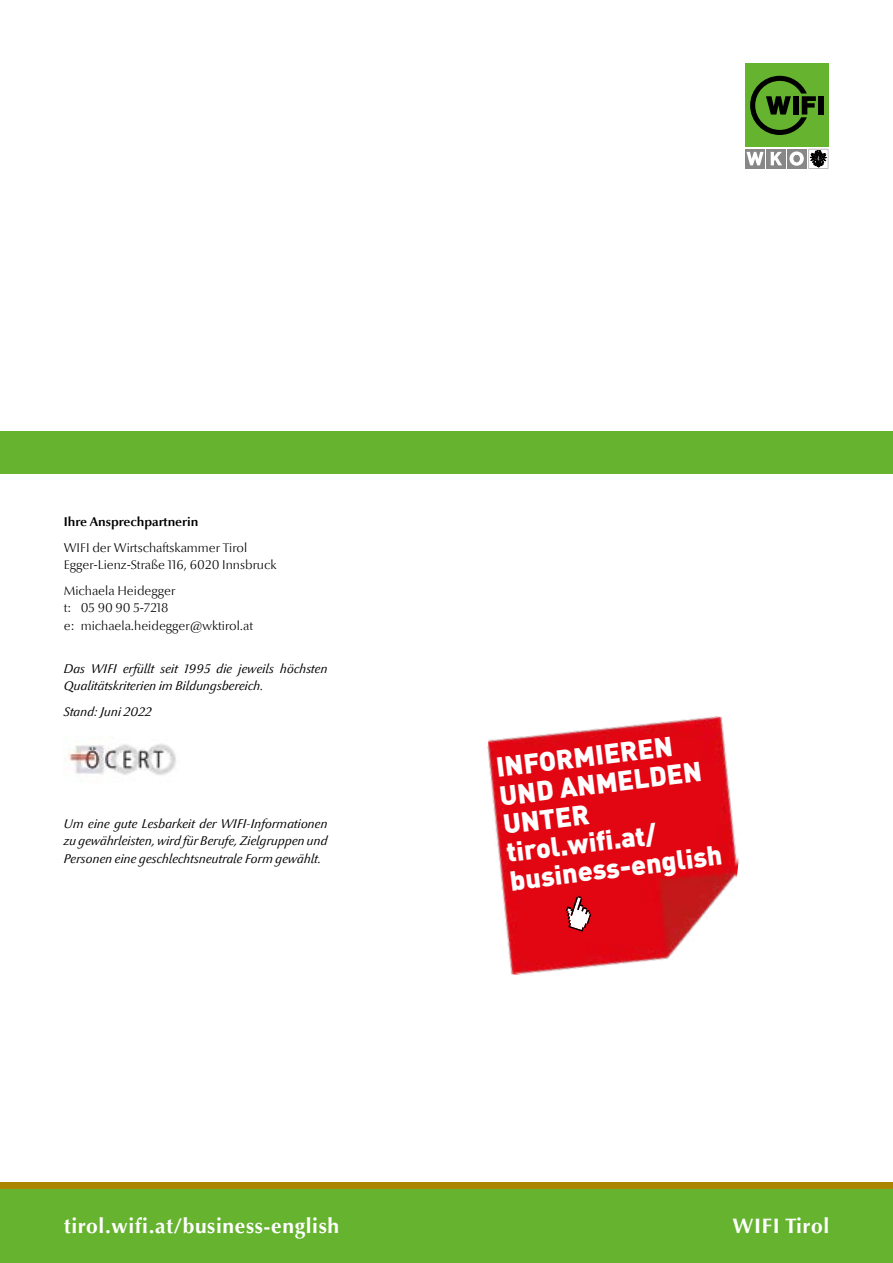
<style>
.page{position:relative;width:893px;height:1263px;background:#fff}
.page>*{position:absolute;margin:0;border:0;box-sizing:border-box;transform-origin:0 0}
.t1{font:900 27px/28.5px "DIN";color:#fff}
.t2{font:700 21px "Optima";letter-spacing:.03em;color:#fff}
.t3{font:italic 12.75px/17.2px "Optima Nova LT";color:#000}
.t4{font:300 12.75px/17.2px "Optima Nova LT";color:#000}
.t5{font:700 12.75px "Optima Nova LT";color:#000}
</style>
<div class="page">
<div style="left:0;top:1188px;width:893px;height:75px;background:#65b32e"></div>
<div style="left:0;top:1182px;width:893px;height:6px;background:#aa8600"></div>
<img style="left:65px;top:743px;width:111px;height:32px">
<div style="left:0;top:431px;width:893px;height:43px;background:#65b32e"></div>
<div style="left:787px;top:149px;width:20px;height:20px;background:#878787"></div>
<div style="left:745px;top:64px;width:83px;height:83px;background:#65b32e"></div>
<div style="left:766px;top:149px;width:20px;height:20px;background:#878787"></div>
<svg style="left:771px;top:152px;width:11px;height:13px"></svg>
<div style="left:745px;top:149px;width:20px;height:20px;background:#878787"></div>
<svg style="left:746px;top:152px;width:18px;height:13px"></svg>
<div style="left:818px;top:96px;width:5px;height:19px;background:#000"></div>
<svg style="left:750px;top:76px;width:66px;height:59px"></svg>
<svg style="left:789px;top:149px;width:39px;height:20px"></svg>
<img style="left:487px;top:716px;width:252px;height:259px">
<svg style="left:566px;top:896px;width:25px;height:36px"></svg>
<p class="t5" style="left:64px;top:514px;width:136px">Ihre Ansprechpartnerin</p>
<p class="t4" style="left:64px;top:539px;width:214px">WIFI der Wirtschaftskammer Tirol<br>Egger-Lienz-Straße 116, 6020 Innsbruck</p>
<p class="t4" style="left:64px;top:582px;width:191px">Michaela Heidegger<br>t: 05 90 90 5-7218<br>e: michaela.heidegger@wktirol.at</p>
<p class="t3" style="left:64px;top:660px;width:265px">Das WIFI erfüllt seit 1995 die jeweils höchsten<br>Qualitätskriterien im Bildungsbereich.</p>
<p class="t3" style="left:64px;top:703px;width:89px">Stand: Juni 2022</p>
<p class="t3" style="left:64px;top:815px;width:265px;text-align:justify">Um eine gute Lesbarkeit der WIFI-Informationen zu gewährleisten, wird für Berufe, Zielgruppen und Personen eine geschlechtsneutrale Form gewählt.</p>
<h1 class="t1" style="left:494px;top:752px;width:215px;rotate:-7deg">INFORMIEREN<br>UND ANMELDEN<br>UNTER<br>tirol.wifi .at/ business-english</h1>
<h2 class="t2" style="left:64px;top:1213px;width:277px">tirol.wifi.at/business-english</h2>
<h2 class="t2" style="left:732px;top:1213px;width:98px">WIFI Tirol</h2>
</div>
